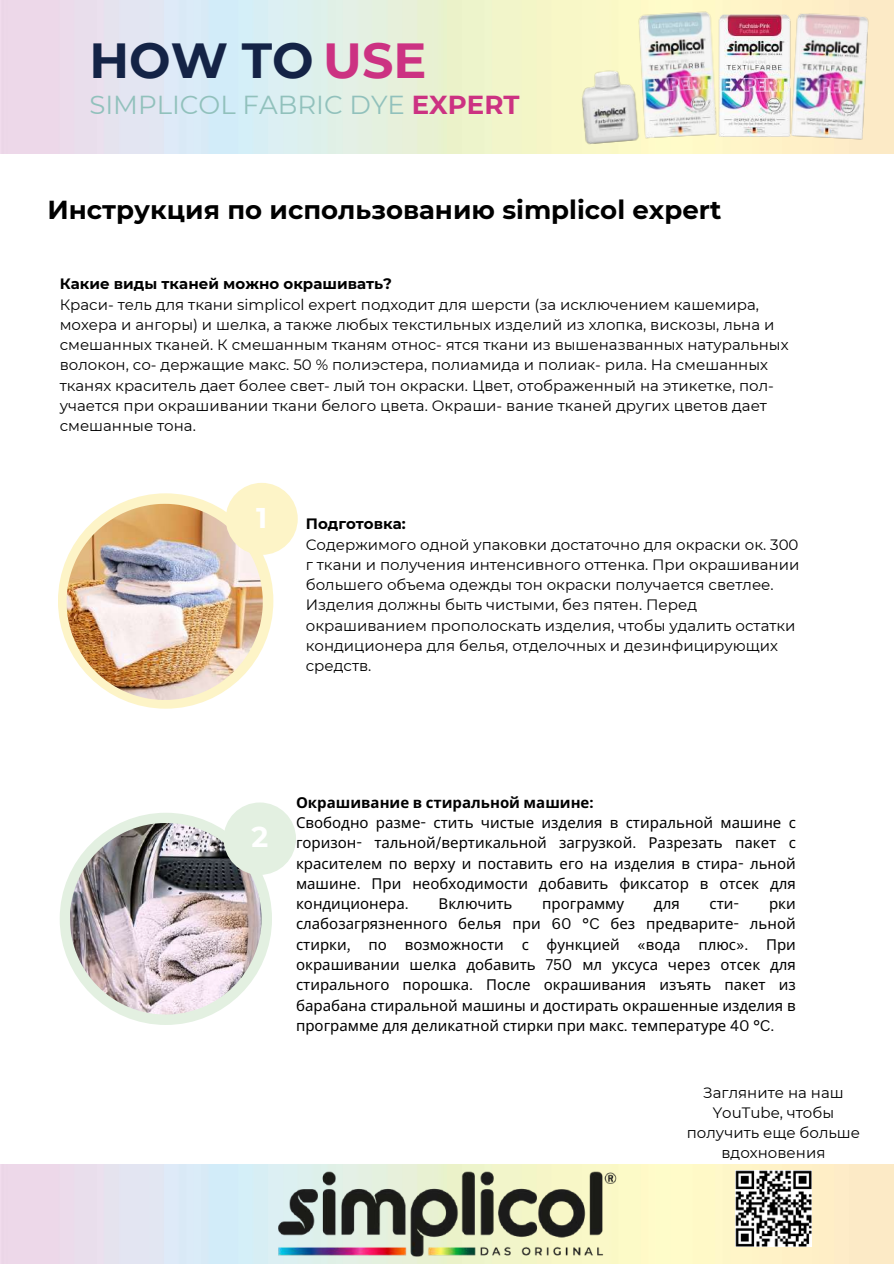
<style>
.page{position:relative;width:894px;height:1264px;background:#fff}
.page>*{position:absolute;margin:0;border:0;box-sizing:border-box;transform-origin:0 0}
.t1{font:700 49.2px "Montserrat";color:#142346}
.t2{font:700 28.5px "Montserrat";color:#fff}
.t3{font:700 25.95px "Montserrat";color:#000}
.t4{font:25.95px "Montserrat";color:#91c1bc}
.t5{font:15px/20.2px "Montserrat";color:#000}
.t6{font:15px/20.2px "Noto Sans";color:#000}
.t7{font:700 15px "Montserrat";color:#000}
.s1{color:#cc3282}
.s2{font-weight:700;color:#cc3282}
.s3{font-weight:700}
.s4{font-family:"Canva Sans";font-weight:700}
.s5{font-family:"Canva Sans"}
</style>
<div class="page">
<img style="left:0;top:1164px;width:893px;height:99px">
<img style="left:276px;top:1171px;width:341px;height:85px">
<img style="left:758px;top:0;width:135px;height:154px">
<img style="left:597px;top:0;width:161px;height:154px">
<img style="left:553px;top:44px;width:112px;height:110px">
<div style="left:58px;top:493px;width:215px;height:215px;background:#fdf4c7;border-radius:50%"></div>
<img style="left:67px;top:504px;width:196px;height:196px">
<div style="left:226px;top:483px;width:72px;height:72px;background:#fdf4c7;border-radius:50%"></div>
<div style="left:60px;top:812px;width:212px;height:212px;background:#e3f0e1;border-radius:50%"></div>
<img style="left:70px;top:823px;width:191px;height:191px">
<div style="left:223px;top:802px;width:73px;height:72px;background:#e3f0e1;border-radius:50%"></div>
<img style="left:735px;top:1170px;width:75px;height:75px">
<h1 class="t1" style="left:89px;top:30px;width:338px">HOW TO <span class="s1">USE</span></h1>
<h3 class="t4" style="left:89px;top:89px;width:431px">SIMPLICOL FABRIC DYE <span class="s2">EXPERT</span></h3>
<h3 class="t3" style="left:47px;top:194px;width:675px">Инструкция по использованию simplicol expert</h3>
<p class="t7" style="left:60px;top:275px;width:334px">Какие виды тканей можно окрашивать?</p>
<p class="t5" style="left:60px;top:294px;width:730px">Краси- тель для ткани simplicol expert подходит для шерсти (за исключением кашемира, мохера и ангоры) и шелка, а также любых текстильных изделий из хлопка, вискозы, льна и смешанных тканей. К смешанным тканям относ- ятся ткани из вышеназванных натуральных волокон, со- держащие макс. 50 % полиэстера, полиамида и полиак- рила. На смешанных тканях краситель дает более свет- лый тон окраски. Цвет, отображенный на этикетке, пол&shy;учается при окрашивании ткани белого цвета. Окраши- вание тканей других цветов дает смешанные тона.</p>
<h2 class="t2" style="left:256px;top:501px;width:13px">1</h2>
<p class="t7" style="left:306px;top:515px;width:101px">Подготовка:</p>
<p class="t5" style="left:306px;top:534px;width:495px">Содержимого одной упаковки достаточно для окраски ок. 300 г ткани и получения интенсивного оттенка. При окрашивании большего объема одежды тон окраски получается светлее.<br>Изделия должны быть чистыми, без пятен. Перед окрашиванием прополоскать изделия, чтобы удалить остатки кондиционера для белья, отделочных и дезинфицирующих средств.</p>
<h2 class="t2" style="left:251px;top:819px;width:18px">2</h2>
<p class="t6" style="left:296px;top:792px;width:501px"><span class="s3">Окрашивание в стиральной машине</span><span class="s4">:<br></span>Свободно разме<span class="s5">-</span> стить чистые изделия в стиральной машине с горизон<span class="s5">-</span> тальной<span class="s5">/</span>вертикальной загрузкой<span class="s5">.</span> Разрезать пакет с красителем по верху и поставить его на изделия в стира<span class="s5">-</span> льной машине<span class="s5">.</span> При необходимости добавить фиксатор в отсек для кондиционера<span class="s5">.</span></p>
<p class="t6" style="left:438px;top:893px;width:75px">Включить</p>
<p class="t6" style="left:542px;top:893px;width:83px">программу</p>
<p class="t6" style="left:653px;top:893px;width:27px">для</p>
<p class="t6" style="left:709px;top:893px;width:31px">сти<span class="s5">-</span></p>
<p class="t6" style="left:296px;top:893px;width:501px;text-align:justify;text-indent:473px">рки слабозагрязненного белья при <span class="s5">60 °C</span> без предварите<span class="s5">-</span> льной стирки<span class="s5">,</span> по возможности с функцией <span class="s5">«</span>вода плюс<span class="s5">».</span> При окрашивании шелка добавить <span class="s5">750</span> мл уксуса через отсек для стирального порошка<span class="s5">.</span> После окрашивания изъять пакет из барабана стиральной машины и достирать окрашенные изделия в программе для деликатной стирки при макс<span class="s5">.</span> температуре <span class="s5">40 °C.</span></p>
<p class="t5" style="left:686px;top:1082px;width:175px;text-align:center">Загляните на наш<br>YouTube, чтобы получить еще больше вдохновения</p>
</div>
